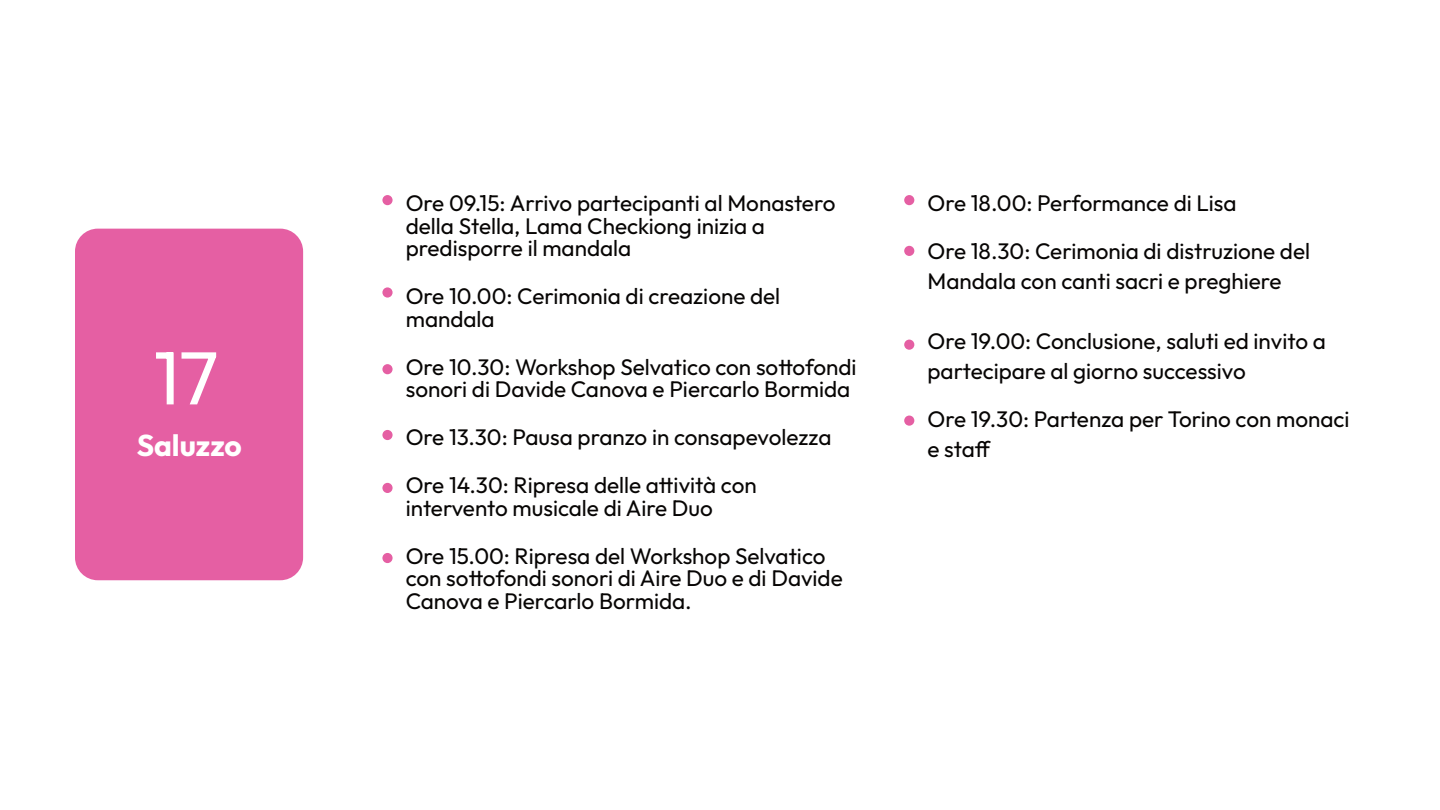
<style>
.page{position:relative;width:1440px;height:810px;background:#fff}
.page>*{position:absolute;margin:0;border:0;box-sizing:border-box;transform-origin:0 0}
.t1{font:75px "Outfit";color:#fff}
.t2{font:700 30px "Outfit";color:#fff}
.t3{font:22.5px/22.5px "Outfit";color:#070504}
</style>
<div class="page">
<div style="left:75px;top:229px;width:228px;height:351px;background:#e55fa3;border-radius:23px"></div>
<div style="left:382px;top:195px;width:11px;height:10px;background:#e55fa3;border-radius:50%"></div>
<div style="left:904px;top:195px;width:10px;height:10px;background:#e55fa3;border-radius:50%"></div>
<div style="left:904px;top:246px;width:10px;height:10px;background:#e55fa3;border-radius:50%"></div>
<div style="left:904px;top:340px;width:10px;height:10px;background:#e55fa3;border-radius:50%"></div>
<div style="left:904px;top:416px;width:10px;height:10px;background:#e55fa3;border-radius:50%"></div>
<div style="left:382px;top:287px;width:11px;height:11px;background:#e55fa3;border-radius:50%"></div>
<div style="left:382px;top:364px;width:11px;height:10px;background:#e55fa3;border-radius:50%"></div>
<div style="left:382px;top:430px;width:11px;height:10px;background:#e55fa3;border-radius:50%"></div>
<div style="left:382px;top:483px;width:11px;height:10px;background:#e55fa3;border-radius:50%"></div>
<div style="left:382px;top:553px;width:11px;height:10px;background:#e55fa3;border-radius:50%"></div>
<h1 class="t1" style="left:154px;top:329px;width:66px">17</h1>
<h2 class="t2" style="left:137px;top:426px;width:106px">Saluzzo</h2>
<p class="t3" style="left:406px;top:192px;width:431px">Ore 09.15: Arrivo partecipanti al Monastero della Stella, Lama Checkiong inizia a predisporre il mandala</p>
<p class="t3" style="left:406px;top:285px;width:376px">Ore 10.00: Cerimonia di creazione del mandala</p>
<p class="t3" style="left:406px;top:355px;width:452px">Ore 10.30: Workshop Selvatico con sottofondi sonori di Davide Canova e Piercarlo Bormida</p>
<p class="t3" style="left:406px;top:413px;width:427px;line-height:48px">Ore 13.30: Pausa pranzo in consapevolezza<br>Ore 14.30: Ripresa delle attività con</p>
<p class="t3" style="left:406px;top:483px;width:421px;line-height:48px">intervento musicale di Aire Duo<br>Ore 15.00: Ripresa del Workshop Selvatico</p>
<p class="t3" style="left:406px;top:567px;width:439px">con sottofondi sonori di Aire Duo e di Davide<br>Canova e Piercarlo Bormida.</p>
<p class="t3" style="left:928px;top:179px;width:384px;line-height:48px">Ore 18.00: Performance di Lisa<br>Ore 18.30: Cerimonia di distruzione del</p>
<p class="t3" style="left:928px;top:270px;width:356px">Mandala con canti sacri e preghiere</p>
<p class="t3" style="left:928px;top:326px;width:400px;line-height:30px">Ore 19.00: Conclusione, saluti ed invito a partecipare al giorno successivo</p>
<p class="t3" style="left:928px;top:404px;width:423px;line-height:30px">Ore 19.30: Partenza per Torino con monaci e staff</p>
</div>
